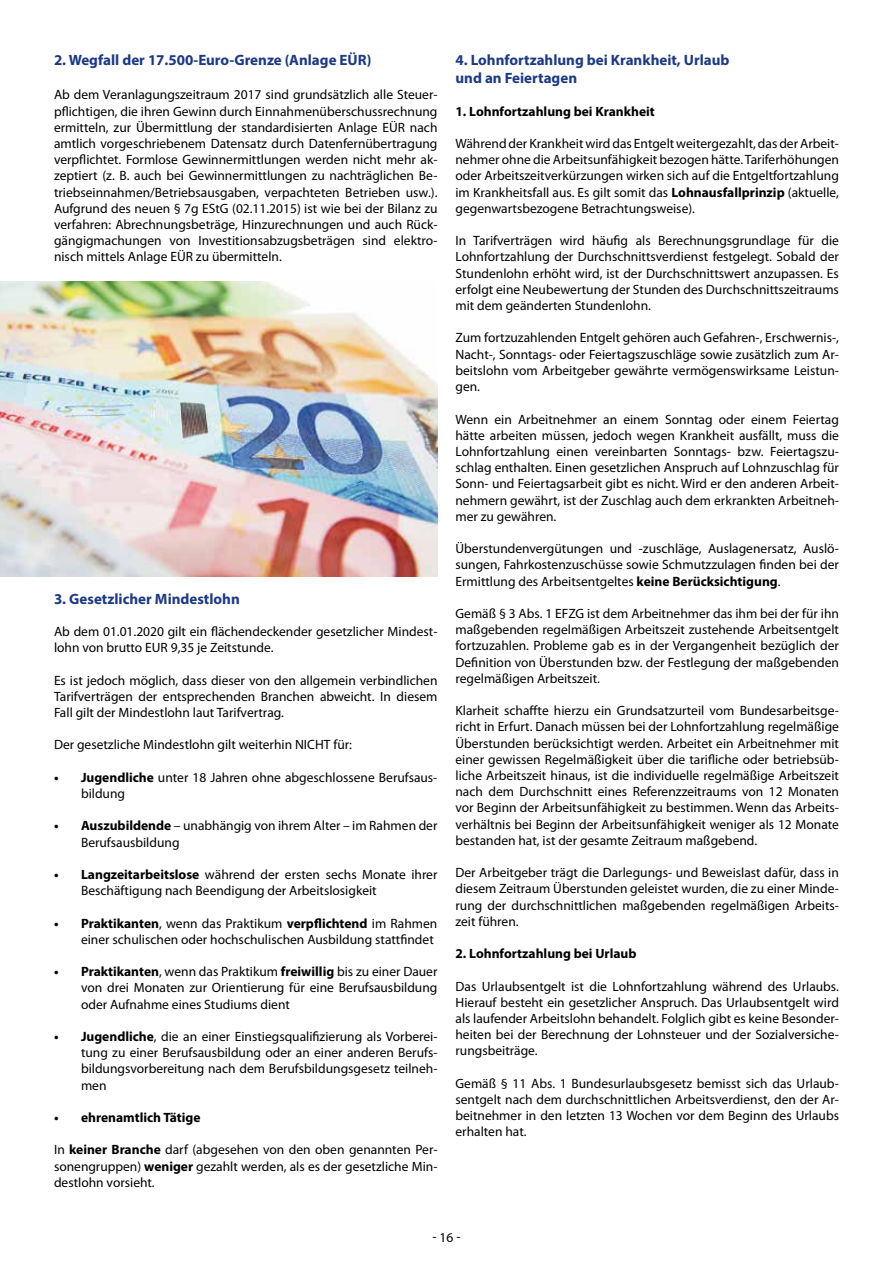
<style>
.page{position:relative;width:893px;height:1263px;background:#fff}
.page>*{position:absolute;margin:0;border:0;box-sizing:border-box;transform-origin:0 0}
.t1{font:700 15px/18px "Myriad Pro";color:#1c3984}
.t2{font:13.5px/16.2px "Myriad Pro";color:#000;text-align:justify}
.t3{font:700 13.5px "Myriad Pro";color:#000}
.s1{font-weight:700}
</style>
<div class="page">
<img style="left:0;top:282px;width:437px;height:294px">
<p class="t1" style="left:54px;top:51px;width:319px">2. Wegfall der 17.500-Euro-Grenze (Anlage EÜR)</p>
<p class="t2" style="left:54px;top:87px;width:385px">Ab dem Veranlagungszeitraum 2017 sind grundsätzlich alle Steuer&shy;pflichtigen, die ihren Gewinn durch Einnahmenüberschussrechnung ermitteln, zur Übermittlung der standardisierten Anlage EÜR nach amtlich vorgeschriebenem Datensatz durch Datenfernübertragung verpflichtet. Formlose Gewinnermittlungen werden nicht mehr ak&shy;zeptiert (z. B. auch bei Gewinnermittlungen zu nachträglichen Be&shy;triebseinnahmen/Betriebsausgaben, verpachteten Betrieben usw.).<br>Aufgrund des neuen § 7g EStG (02.11.2015) ist wie bei der Bilanz zu verfahren: Abrechnungsbeträge, Hinzurechnungen und auch Rück&shy;gängigmachungen von Investitionsabzugsbeträgen sind elektro&shy;nisch mittels Anlage EÜR zu übermitteln.</p>
<p class="t1" style="left:54px;top:589px;width:187px">3. Gesetzlicher Mindestlohn</p>
<p class="t2" style="left:54px;top:623px;width:385px">Ab dem 01.01.2020 gilt ein flächendeckender gesetzlicher Mindest&shy;lohn von brutto EUR 9,35 je Zeitstunde.</p>
<p class="t2" style="left:54px;top:672px;width:385px">Es ist jedoch möglich, dass dieser von den allgemein verbindlichen Tarifverträgen der entsprechenden Branchen abweicht. In diesem Fall gilt der Mindestlohn laut Tarifvertrag.</p>
<p class="t2" style="left:54px;top:736px;width:300px">Der gesetzliche Mindestlohn gilt weiterhin NICHT für:</p>
<p class="t2" style="left:81px;top:769px;width:358px;text-indent:-27px"><span class="s1">• Jugendliche</span> unter 18 Jahren ohne abgeschlossene Berufsaus&shy;bildung</p>
<p class="t2" style="left:81px;top:817px;width:358px;text-indent:-27px"><span class="s1">• Auszubildende</span> – unabhängig von ihrem Alter – im Rahmen der<br>Berufsausbildung</p>
<p class="t2" style="left:81px;top:866px;width:358px;text-indent:-27px"><span class="s1">• Langzeitarbeitslose</span> während der ersten sechs Monate ihrer<br>Beschäftigung nach Beendigung der Arbeitslosigkeit</p>
<p class="t2" style="left:54px;top:915px;width:385px;text-align:right"><span class="s1">• Praktikanten</span>, wenn das Praktikum <span class="s1">verpflichtend</span> im Rahmen einer schulischen oder hochschulischen Ausbildung stattfindet</p>
<p class="t2" style="left:81px;top:963px;width:358px;text-indent:-27px"><span class="s1">• Praktikanten</span>, wenn das Praktikum <span class="s1">freiwillig</span> bis zu einer Dauer von drei Monaten zur Orientierung für eine Berufsausbildung oder Aufnahme eines Studiums dient</p>
<p class="t2" style="left:81px;top:1028px;width:358px;text-indent:-27px"><span class="s1">• Jugendliche</span>, die an einer Einstiegsqualifizierung als Vorberei&shy;tung zu einer Berufsausbildung oder an einer anderen Berufs&shy;bildungsvorbereitung nach dem Berufsbildungsgesetz teilneh&shy;men</p>
<p class="t3" style="left:54px;top:1108px;width:148px">• ehrenamtlich Tätige</p>
<p class="t2" style="left:54px;top:1141px;width:385px">In <span class="s1">keiner Branche</span> darf (abgesehen von den oben genannten Per&shy;sonengruppen) <span class="s1">weniger</span> gezahlt werden, als es der gesetzliche Min&shy;destlohn vorsieht.</p>
<p class="t1" style="left:455px;top:51px;width:275px">4. Lohnfortzahlung bei Krankheit, Urlaub und an Feiertagen</p>
<p class="t3" style="left:455px;top:102px;width:201px">1. Lohnfortzahlung bei Krankheit</p>
<p class="t2" style="left:455px;top:135px;width:385px">Während der Krankheit wird das Entgelt weitergezahlt, das der Arbeit&shy;nehmer ohne die Arbeitsunfähigkeit bezogen hätte. Tariferhöhungen oder Arbeitszeitverkürzungen wirken sich auf die Entgeltfortzahlung im Krankheitsfall aus. Es gilt somit das <span class="s1">Lohnausfallprinzip</span> (aktuelle, gegenwartsbezogene Betrachtungsweise).</p>
<p class="t2" style="left:455px;top:232px;width:385px">In Tarifverträgen wird häufig als Berechnungsgrundlage für die Lohnfortzahlung der Durchschnittsverdienst festgelegt. Sobald der Stundenlohn erhöht wird, ist der Durchschnittswert anzupassen. Es erfolgt eine Neubewertung der Stunden des Durchschnittszeitraums mit dem geänderten Stundenlohn.</p>
<p class="t2" style="left:455px;top:330px;width:385px">Zum fortzuzahlenden Entgelt gehören auch Gefahren-, Erschwernis-, Nacht-, Sonntags- oder Feiertagszuschläge sowie zusätzlich zum Ar&shy;beitslohn vom Arbeitgeber gewährte vermögenswirksame Leistun&shy;gen.</p>
<p class="t2" style="left:455px;top:411px;width:385px">Wenn ein Arbeitnehmer an einem Sonntag oder einem Feiertag hätte arbeiten müssen, jedoch wegen Krankheit ausfällt, muss die Lohnfortzahlung einen vereinbarten Sonntags- bzw. Feiertagszu&shy;schlag enthalten. Einen gesetzlichen Anspruch auf Lohnzuschlag für Sonn- und Feiertagsarbeit gibt es nicht. Wird er den anderen Arbeit&shy;nehmern gewährt, ist der Zuschlag auch dem erkrankten Arbeitneh&shy;mer zu gewähren.</p>
<p class="t2" style="left:455px;top:540px;width:385px">Überstundenvergütungen und -zuschläge, Auslagenersatz, Auslö&shy;sungen, Fahrkostenzuschüsse sowie Schmutzzulagen finden bei der Ermittlung des Arbeitsentgeltes <span class="s1">keine Berücksichtigung</span>.</p>
<p class="t2" style="left:455px;top:605px;width:385px">Gemäß § 3 Abs. 1 EFZG ist dem Arbeitnehmer das ihm bei der für ihn maßgebenden regelmäßigen Arbeitszeit zustehende Arbeitsentgelt fortzuzahlen. Probleme gab es in der Vergangenheit bezüglich der Definition von Überstunden bzw. der Festlegung der maßgebenden regelmäßigen Arbeitszeit.</p>
<p class="t2" style="left:455px;top:702px;width:385px">Klarheit schaffte hierzu ein Grundsatzurteil vom Bundesarbeitsge&shy;richt in Erfurt. Danach müssen bei der Lohnfortzahlung regelmäßige Überstunden berücksichtigt werden. Arbeitet ein Arbeitnehmer mit einer gewissen Regelmäßigkeit über die tarifliche oder betriebsüb&shy;liche Arbeitszeit hinaus, ist die individuelle regelmäßige Arbeitszeit nach dem Durchschnitt eines Referenzzeitraums von 12 Monaten vor Beginn der Arbeitsunfähigkeit zu bestimmen. Wenn das Arbeits&shy;verhältnis bei Beginn der Arbeitsunfähigkeit weniger als 12 Monate bestanden hat, ist der gesamte Zeitraum maßgebend.</p>
<p class="t2" style="left:455px;top:864px;width:385px">Der Arbeitgeber trägt die Darlegungs- und Beweislast dafür, dass in diesem Zeitraum Überstunden geleistet wurden, die zu einer Minde&shy;rung der durchschnittlichen maßgebenden regelmäßigen Arbeits&shy;zeit führen.</p>
<p class="t3" style="left:455px;top:945px;width:182px">2. Lohnfortzahlung bei Urlaub</p>
<p class="t2" style="left:455px;top:978px;width:385px">Das Urlaubsentgelt ist die Lohnfortzahlung während des Urlaubs.<br>Hierauf besteht ein gesetzlicher Anspruch. Das Urlaubsentgelt wird als laufender Arbeitslohn behandelt. Folglich gibt es keine Besonder&shy;heiten bei der Berechnung der Lohnsteuer und der Sozialversiche&shy;rungsbeiträge.</p>
<p class="t2" style="left:455px;top:1075px;width:385px">Gemäß § 11 Abs. 1 Bundesurlaubsgesetz bemisst sich das Urlaub&shy;sentgelt nach dem durchschnittlichen Arbeitsverdienst, den der Ar&shy;beitnehmer in den letzten 13 Wochen vor dem Beginn des Urlaubs erhalten hat.</p>
<p class="t2" style="left:432px;top:1229px;width:30px">- 16 -</p>
</div>
